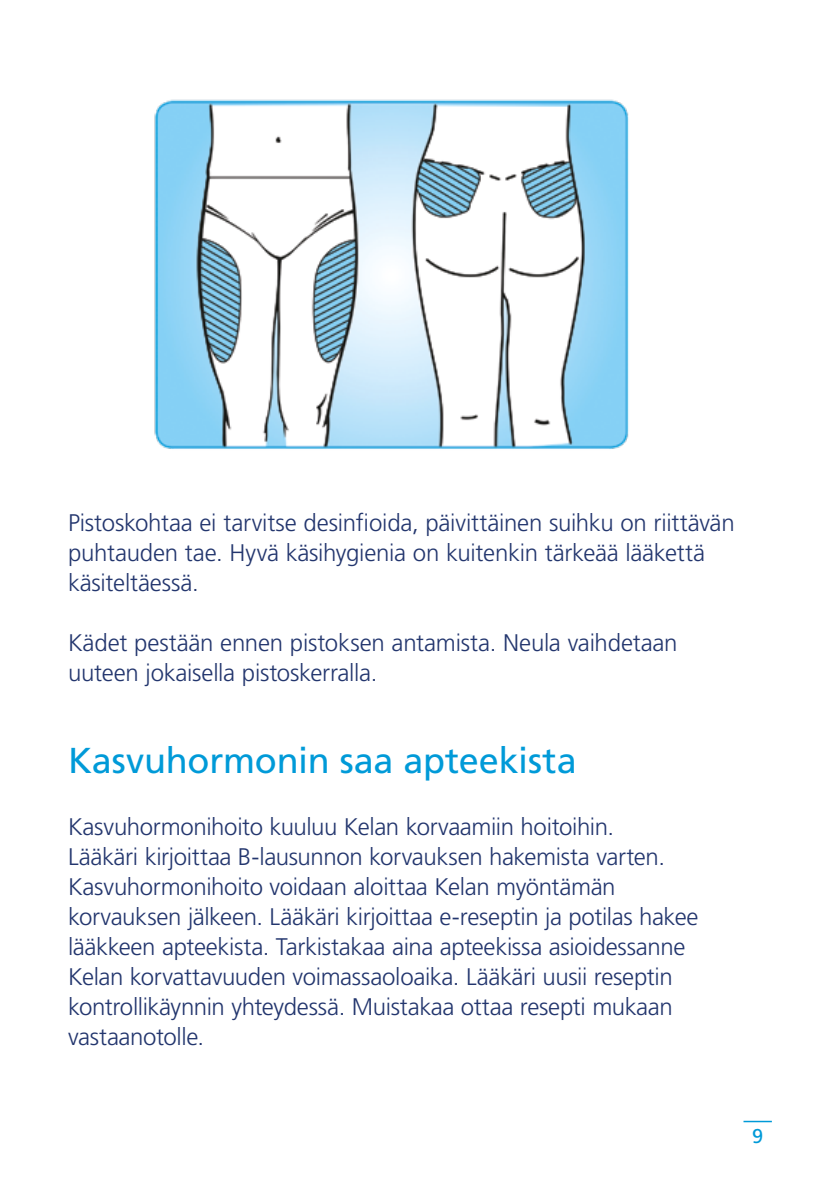
<style>
.page{position:relative;width:840px;height:1191px;background:#fff}
.page>*{position:absolute;margin:0;border:0;box-sizing:border-box;transform-origin:0 0}
.t1{font:36px "Frutiger LT Std";letter-spacing:-.005em;color:#009ad8}
.t2{font:300 24px/30px "Frutiger LT Std";letter-spacing:-.015em;color:#23366e}
.t3{font:20px "Frutiger LT Std";color:#009ad8}
</style>
<div class="page">
<hr style="left:743px;top:1120px;width:28px;height:2px;background:#009ad8">
<img style="left:154px;top:99px;width:475px;height:350px">
<p class="t2" style="left:68px;top:508px;width:667px">Pistoskohtaa ei tarvitse desinfioida, päivittäinen suihku on riittävän puhtauden tae. Hyvä käsihygienia on kuitenkin tärkeää lääkettä käsiteltäessä.</p>
<p class="t2" style="left:68px;top:628px;width:610px">Kädet pestään ennen pistoksen antamista. Neula vaihdetaan uuteen jokaisella pistoskerralla.</p>
<h1 class="t1" style="left:68px;top:739px;width:510px">Kasvuhormonin saa apteekista</h1>
<p class="t2" style="left:68px;top:812px;width:631px">Kasvuhormonihoito kuuluu Kelan korvaamiin hoitoihin.<br>Lääkäri kirjoittaa B-lausunnon korvauksen hakemista varten.<br>Kasvuhormonihoito voidaan aloittaa Kelan myöntämän korvauksen jälkeen. Lääkäri kirjoittaa e-reseptin ja potilas hakee lääkkeen apteekista. Tarkistakaa aina apteekissa asioidessanne Kelan korvattavuuden voimassaoloaika. Lääkäri uusii reseptin kontrollikäynnin yhteydessä. Muistakaa ottaa resepti mukaan vastaanotolle.</p>
<p class="t3" style="left:751px;top:1124px;width:13px">9</p>
</div>
